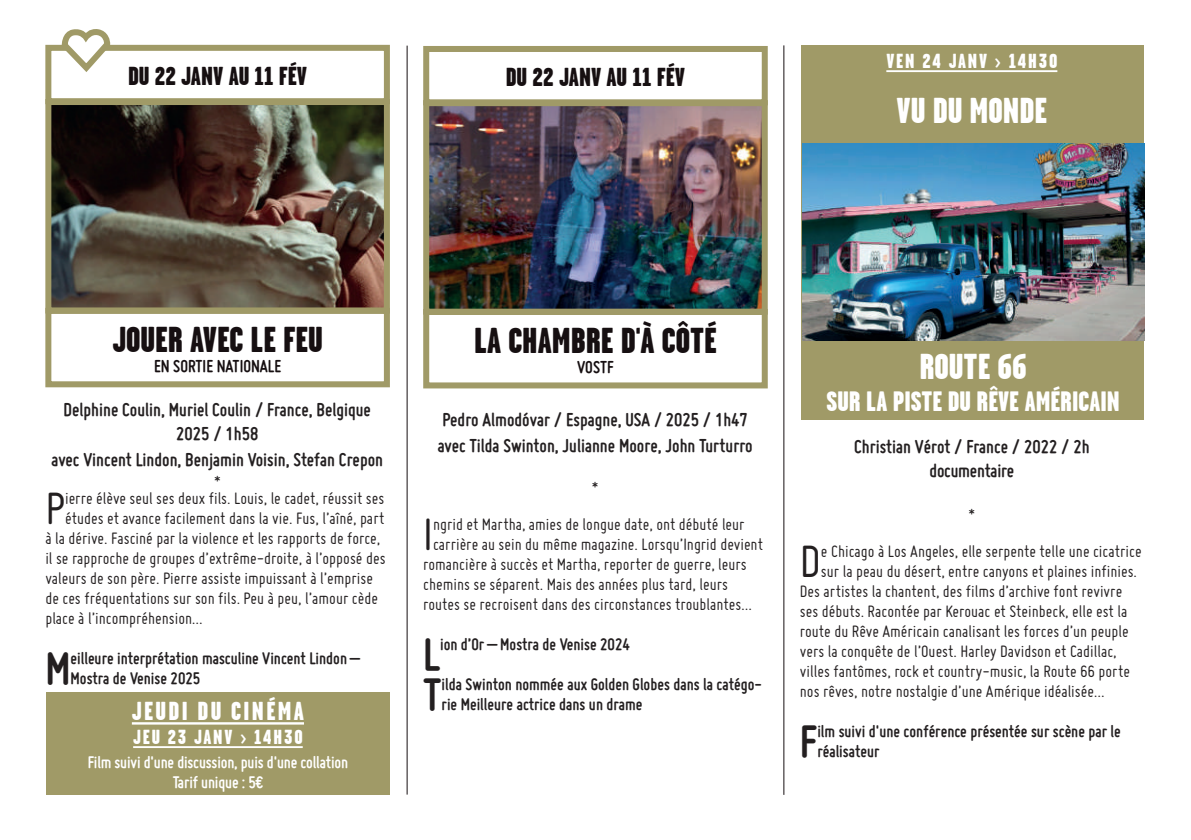
<style>
.page{position:relative;width:1191px;height:840px;background:#fff}
.page>*{position:absolute;margin:0;border:0;box-sizing:border-box;transform-origin:0 0}
.t1{font:49.2px "Miso";color:#231f20}
.t2{font:700 48.4px "Miso";color:#231f20}
.t3{font:900 36px "Garage Gothic";color:#160f11}
.t4{font:900 36px "Garage Gothic";color:#fff}
.t5{font:900 28px "Garage Gothic";color:#fff}
.t6{font:900 26px "Garage Gothic";color:#160f11}
.t7{font:900 26px "Garage Gothic";letter-spacing:.09em;color:#fff}
.t8{font:900 20.4px "Garage Gothic";letter-spacing:.09em;color:#fff}
.t9{font:700 20px/24px "Miso";color:#231f20;text-align:center}
.t10{font:700 18.4px "Miso";color:#160f11}
.t11{font:18px "Miso";color:#231f20}
.t12{font:700 18px/20px "Miso";color:#231f20}
.t13{font:700 18px/20px "Miso";letter-spacing:-.01em;color:#fff;text-align:center}
.t14{font:16px "Miso";color:#231f20}
</style>
<div class="page">
<hr style="left:407px;top:46px;width:1px;height:748px;background:#160f11">
<img style="left:52px;top:106px;width:331px;height:200px">
<div style="left:45px;top:99px;width:345px;height:214px;border:6px solid #a09a67"></div>
<div style="left:45px;top:308px;width:345px;height:79px;border:6px solid #a09a67"></div>
<div style="left:45px;top:45px;width:345px;height:59px;border:6px solid #a09a67"></div>
<svg style="left:59px;top:29px;width:54px;height:43px"></svg>
<hr style="left:783px;top:45px;width:1px;height:749px;background:#160f11">
<div style="left:801px;top:46px;width:343px;height:374px;background:#a09a67"></div>
<img style="left:802px;top:143px;width:342px;height:198px">
<hr style="left:886px;top:70px;width:171px;height:2px;background:#fff">
<div style="left:46px;top:692px;width:344px;height:102px;background:#a09a67"></div>
<hr style="left:132px;top:721px;width:172px;height:3px;background:#fff">
<hr style="left:133px;top:745px;width:170px;height:2px;background:#fff">
<img style="left:430px;top:107px;width:330px;height:200px">
<div style="left:423px;top:100px;width:344px;height:214px;border:6px solid #a09a67"></div>
<div style="left:423px;top:309px;width:344px;height:79px;border:6px solid #a09a67"></div>
<div style="left:423px;top:46px;width:344px;height:59px;border:6px solid #a09a67"></div>
<h3 class="t6" style="left:128px;top:61px;width:181px">DU 22 JANV AU 11 FÉV</h3>
<h3 class="t6" style="left:506px;top:63px;width:181px">DU 22 JANV AU 11 FÉV</h3>
<p class="t8" style="left:886px;top:50px;width:172px">VEN 24 JANV &gt; 14H30</p>
<h3 class="t4" style="left:896px;top:90px;width:152px">VU DU MONDE</h3>
<h3 class="t3" style="left:112px;top:319px;width:212px">JOUER AVEC LE FEU</h3>
<p class="t10" style="left:154px;top:355px;width:129px">EN SORTIE NATIONALE</p>
<p class="t9" style="left:64px;top:396px;width:309px">Delphine Coulin, Muriel Coulin / France, Belgique<br>2025 / 1h58</p>
<p class="t9" style="left:52px;top:446px;width:333px">avec Vincent Lindon, Benjamin Voisin, Stefan Crepon</p>
<p class="t14" style="left:214px;top:471px;width:8px">*</p>
<h1 class="t1" style="left:45px;top:480px;width:21px">P</h1>
<p class="t11" style="left:65px;top:487px;width:321px">ierre élève seul ses deux fils. Louis, le cadet, réussit ses</p>
<p class="t11" style="left:65px;top:507px;width:321px">études et avance facilement dans la vie. Fus, l’aîné, part</p>
<p class="t11" style="left:45px;top:527px;width:336px">à la dérive. Fasciné par la violence et les rapports de force,</p>
<p class="t11" style="left:45px;top:547px;width:342px">il se rapproche de groupes d’extrême-droite, à l’opposé des</p>
<p class="t11" style="left:45px;top:567px;width:329px">valeurs de son père. Pierre assiste impuissant à l’emprise</p>
<p class="t11" style="left:45px;top:587px;width:334px">de ces fréquentations sur son fils. Peu à peu, l’amour cède</p>
<p class="t11" style="left:45px;top:607px;width:159px">place à l’incompréhension…</p>
<h2 class="t2" style="left:45px;top:640px;width:27px">M</h2>
<p class="t12" style="left:71px;top:647px;width:290px">eilleure interprétation masculine Vincent Lindon –<br>Mostra de Venise 2025</p>
<h3 class="t7" style="left:132px;top:696px;width:174px">JEUDI DU CINÉMA</h3>
<p class="t8" style="left:133px;top:725px;width:171px">JEU 23 JANV &gt; 14H30</p>
<p class="t13" style="left:88px;top:752px;width:262px">Film suivi d'une discussion, puis d'une collation<br>Tarif unique : 5€</p>
<h3 class="t3" style="left:474px;top:320px;width:244px">LA CHAMBRE D'À CÔTÉ</h3>
<p class="t10" style="left:577px;top:356px;width:38px">VOSTF</p>
<p class="t9" style="left:438px;top:406px;width:316px;line-height:26px;text-align:left">Pedro Almodóvar / Espagne, USA / 2025 / 1h47 avec Tilda Swinton, Julianne Moore, John Turturro</p>
<p class="t14" style="left:592px;top:477px;width:8px">*</p>
<h1 class="t1" style="left:423px;top:506px;width:11px">I</h1>
<p class="t11" style="left:433px;top:514px;width:313px">ngrid et Martha, amies de longue date, ont débuté leur</p>
<p class="t11" style="left:433px;top:534px;width:331px">carrière au sein du même magazine. Lorsqu’Ingrid devient</p>
<p class="t11" style="left:423px;top:554px;width:325px">romancière à succès et Martha, reporter de guerre, leurs</p>
<p class="t11" style="left:423px;top:574px;width:306px">chemins se séparent. Mais des années plus tard, leurs</p>
<p class="t11" style="left:423px;top:594px;width:330px">routes se recroisent dans des circonstances troublantes…</p>
<h2 class="t2" style="left:423px;top:626px;width:18px">L</h2>
<p class="t12" style="left:440px;top:633px;width:191px">ion d’Or – Mostra de Venise 2024</p>
<h2 class="t2" style="left:423px;top:666px;width:20px">T</h2>
<p class="t12" style="left:441px;top:673px;width:322px">ilda Swinton nommée aux Golden Globes dans la catégo&shy;rie Meilleure actrice dans un drame</p>
<h3 class="t4" style="left:919px;top:346px;width:109px">ROUTE 66</h3>
<h3 class="t5" style="left:826px;top:385px;width:295px">SUR LA PISTE DU RÊVE AMÉRICAIN</h3>
<p class="t9" style="left:854px;top:433px;width:237px">Christian Vérot / France / 2022 / 2h documentaire</p>
<p class="t14" style="left:968px;top:504px;width:8px">*</p>
<h1 class="t1" style="left:800px;top:533px;width:23px">D</h1>
<p class="t11" style="left:821px;top:540px;width:322px">e Chicago à Los Angeles, elle serpente telle une cicatrice</p>
<p class="t11" style="left:821px;top:560px;width:317px">sur la peau du désert, entre canyons et plaines infinies.</p>
<p class="t11" style="left:800px;top:580px;width:324px">Des artistes la chantent, des films d’archive font revivre</p>
<p class="t11" style="left:800px;top:600px;width:329px">ses débuts. Racontée par Kerouac et Steinbeck, elle est la</p>
<p class="t11" style="left:800px;top:620px;width:330px">route du Rêve Américain canalisant les forces d’un peuple</p>
<p class="t11" style="left:800px;top:640px;width:318px">vers la conquête de l’Ouest. Harley Davidson et Cadillac,</p>
<p class="t11" style="left:800px;top:660px;width:331px">villes fantômes, rock et country-music, la Route 66 porte</p>
<p class="t11" style="left:800px;top:680px;width:306px">nos rêves, notre nostalgie d’une Amérique idéalisée…</p>
<h2 class="t2" style="left:800px;top:713px;width:19px">F</h2>
<p class="t12" style="left:817px;top:720px;width:305px">ilm suivi d'une conférence présentée sur scène par le réalisateur</p>
</div>
